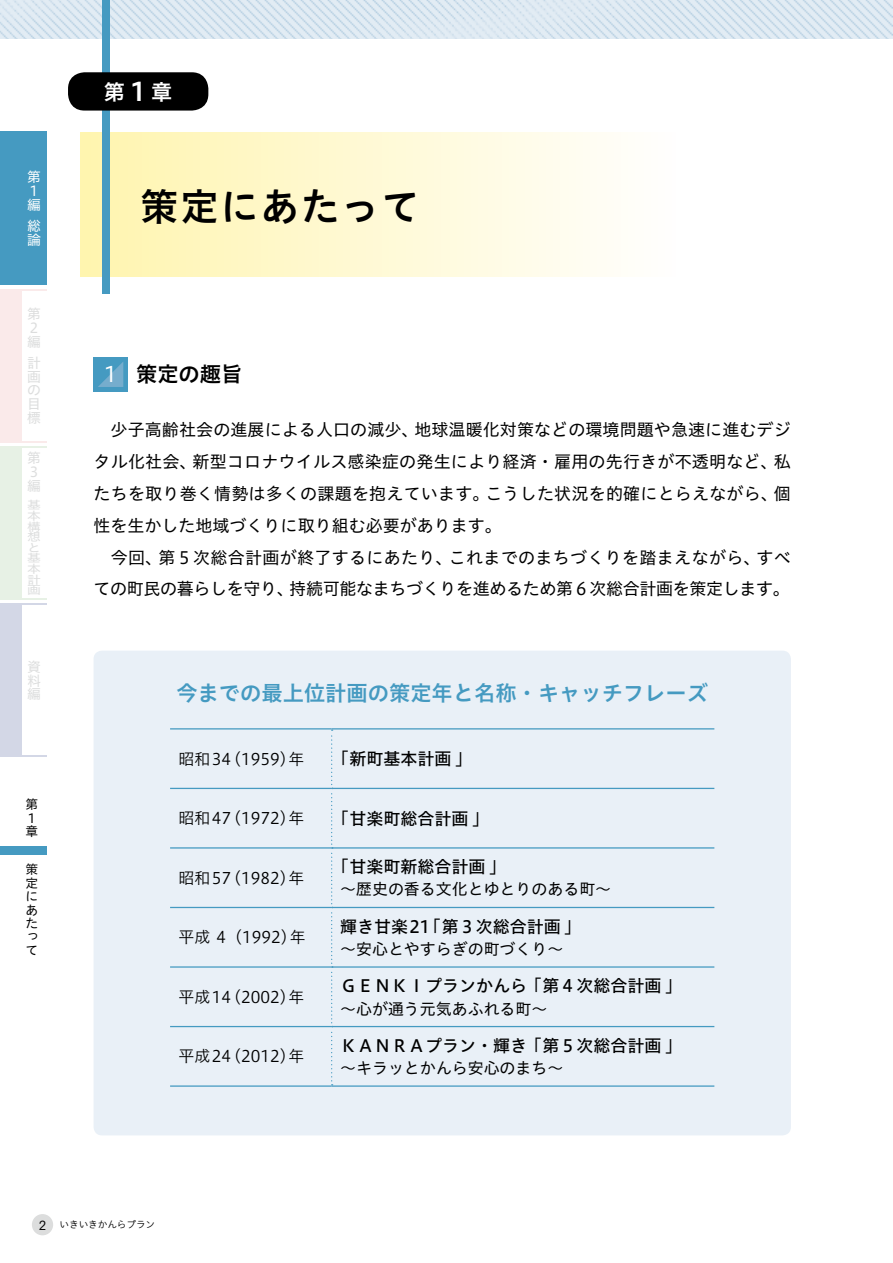
<style>
.page{position:relative;width:893px;height:1263px;background:#fff}
.page>*{position:absolute;margin:0;border:0;box-sizing:border-box;transform-origin:0 0}
.t1{font:38.25px "Hiragino UD Sans Std W6";letter-spacing:.05em;color:#000}
.t2{font:21.3px "Hiragino UD Sans Std W6";color:#459ac1}
.t3{font:21.3px "Hiragino UD Sans Std W6";color:#000}
.t4{font:21.3px "Hiragino UD Sans Std W6";color:#fff}
.t5{font:16.95px/32px "Hiragino UD Sans Std W4";letter-spacing:.015em;color:#000}
.t6{font:16.95px "Hiragino UD Sans Std W5";color:#000}
.t7{font:15.9px "Hiragino UD Sans Std W3";color:#000}
.t8{font:15.9px "Hiragino UD Sans Std W4";color:#000}
.t9{font:13.8px/13.8px "Hiragino UD Sans Std W4";color:#dcdddd}
.t10{font:13.8px/13.8px "Hiragino UD Sans Std W4";color:#fff}
.t11{font:12.75px/13.4px "Hiragino UD Sans Std W4";color:#000;text-align:justify}
.t12{font:11.4px/10.6px "Hiragino UD Sans Std W4";color:#dcdddd;scale:1.22 1}
.t13{font:9.6px "Hiragino UD Sans Std W3";color:#000}
.s1{font-size:25.5px}
.s2{font-family:"Hiragino UD Sans Std W4";color:#fff}
.s3{font-family:"Tsuku Go Pro M";font-size:12.75px}
</style>
<div class="page">
<img style="left:0;top:0;width:893px;height:38px">
<div style="left:81px;top:132px;width:595px;height:144px;background:linear-gradient(to right,#fff5ae,#fffefe)"></div>
<div style="left:102px;top:0;width:8px;height:293px;background:#459ac1"></div>
<div style="left:68px;top:72px;width:140px;height:39px;background:#000;border-radius:16px"></div>
<div style="left:94px;top:651px;width:697px;height:484px;background:#e9f0f7;border-radius:9px"></div>
<hr style="left:170px;top:728px;width:162px;height:1px;background:#459ac1">
<hr style="left:332px;top:728px;width:382px;height:1px;background:#459ac1">
<hr style="left:170px;top:788px;width:161px;height:1px;background:#459ac1">
<hr style="left:332px;top:788px;width:382px;height:1px;background:#459ac1">
<hr style="left:170px;top:847px;width:161px;height:1px;background:#459ac1">
<hr style="left:332px;top:847px;width:382px;height:1px;background:#459ac1">
<hr style="left:170px;top:907px;width:161px;height:1px;background:#459ac1">
<hr style="left:332px;top:907px;width:382px;height:1px;background:#459ac1">
<hr style="left:170px;top:966px;width:161px;height:2px;background:#459ac1">
<hr style="left:332px;top:966px;width:382px;height:2px;background:#459ac1">
<hr style="left:170px;top:1026px;width:161px;height:1px;background:#459ac1">
<hr style="left:332px;top:1026px;width:382px;height:1px;background:#459ac1">
<hr style="left:170px;top:1085px;width:162px;height:2px;background:#459ac1">
<hr style="left:332px;top:1085px;width:382px;height:2px;background:#459ac1">
<svg style="left:331px;top:729px;width:2px;height:356px"></svg>
<div style="left:94px;top:357px;width:34px;height:34px;background:#459ac1"></div>
<svg style="left:98px;top:362px;width:25px;height:25px"></svg>
<div style="left:32px;top:1214px;width:21px;height:21px;background:#dcdddd;border-radius:50%"></div>
<div style="left:0;top:289px;width:21px;height:153px;background:#faeaea"></div>
<hr style="left:0;top:289px;width:47px;height:1px;background:#faeaea">
<hr style="left:0;top:441px;width:47px;height:1px;background:#faeaea">
<div style="left:0;top:446px;width:21px;height:154px;background:#e7f1e5"></div>
<hr style="left:0;top:598px;width:47px;height:2px;background:#e7f1e5">
<hr style="left:0;top:446px;width:47px;height:2px;background:#e7f1e5">
<div style="left:0;top:604px;width:21px;height:153px;background:#d3d7e6"></div>
<hr style="left:0;top:756px;width:47px;height:1px;background:#d3d7e6">
<hr style="left:0;top:604px;width:47px;height:1px;background:#d3d7e6">
<div style="left:0;top:132px;width:47px;height:153px;background:#459ac1"></div>
<div style="left:0;top:846px;width:47px;height:9px;background:#459ac1"></div>
<p class="t10" style="left:27px;top:169px;width:14px">第<br>１編</p>
<p class="t10" style="left:27px;top:218px;width:15px">総論</p>
<p class="t9" style="left:27px;top:306px;width:14px">第<br>２編</p>
<p class="t9" style="left:27px;top:355px;width:15px">計画の目標</p>
<p class="t9" style="left:27px;top:450px;width:14px">第<br>３編</p>
<p class="t12" style="left:27px;top:499px;width:12px">基本構想と基本計画</p>
<p class="t9" style="left:27px;top:659px;width:15px;text-align:justify">資料編</p>
<p class="t11" style="left:26px;top:797px;width:13px;text-align:left">第<br>１章</p>
<p class="t11" style="left:26px;top:862px;width:14px">策定にあたって</p>
<p class="t4" style="left:104px;top:75px;width:70px">第<span class="s1">1</span>章</p>
<h1 class="t1" style="left:140px;top:177px;width:281px">策定にあたって</h1>
<p class="t3" style="left:104px;top:358px;width:140px"><span class="s2">1</span> 策定の趣旨</p>
<p class="t5" style="left:94px;top:413px;width:699px">　少子高齢社会の進展による人口の減少、地球温暖化対策などの環境問題や急速に進むデジタル化社会、新型コロナウイルス感染症の発生により経済・雇用の先行きが不透明など、私たちを取り巻く情勢は多くの課題を抱えています。こうした状況を的確にとらえながら、個性を生かした地域づくりに取り組む必要があります。<br>　今回、第５次総合計画が終了するにあたり、これまでのまちづくりを踏まえながら、すべての町民の暮らしを守り、持続可能なまちづくりを進めるため第６次総合計画を策定します。</p>
<p class="t2" style="left:176px;top:677px;width:533px">今までの最上位計画の策定年と名称・キャッチフレーズ</p>
<p class="t7" style="left:179px;top:747px;width:127px">昭和34（1959）年</p>
<p class="t6" style="left:332px;top:746px;width:142px">「新町基本計画」</p>
<p class="t7" style="left:179px;top:806px;width:127px">昭和47（1972）年</p>
<p class="t6" style="left:332px;top:805px;width:159px">「甘楽町総合計画」</p>
<p class="t7" style="left:179px;top:866px;width:127px">昭和57（1982）年</p>
<p class="t7" style="left:179px;top:925px;width:129px">平成４（1992）年</p>
<p class="t7" style="left:179px;top:985px;width:127px">平成14（2002）年</p>
<p class="t7" style="left:179px;top:1044px;width:127px">平成24（2012）年</p>
<p class="t6" style="left:332px;top:854px;width:176px">「甘楽町新総合計画」</p>
<p class="t8" style="left:340px;top:877px;width:273px">～歴史の香る文化とゆとりのある町～</p>
<p class="t6" style="left:340px;top:913px;width:242px">輝き甘楽21「第３次総合計画」</p>
<p class="t8" style="left:340px;top:937px;width:225px">～安心とやすらぎの町づくり～</p>
<p class="t6" style="left:340px;top:973px;width:343px">ＧＥＮＫＩプランかんら「第４次総合計画」</p>
<p class="t8" style="left:340px;top:996px;width:209px">～心が通う元気あふれる町～</p>
<p class="t6" style="left:340px;top:1032px;width:343px">ＫＡＮＲＡプラン・輝き「第５次総合計画」</p>
<p class="t8" style="left:340px;top:1056px;width:225px">～キラッとかんら安心のまち～</p>
<p class="t13" style="left:39px;top:1217px;width:118px"><span class="s3">2</span> いきいきかんらプラン</p>
</div>
